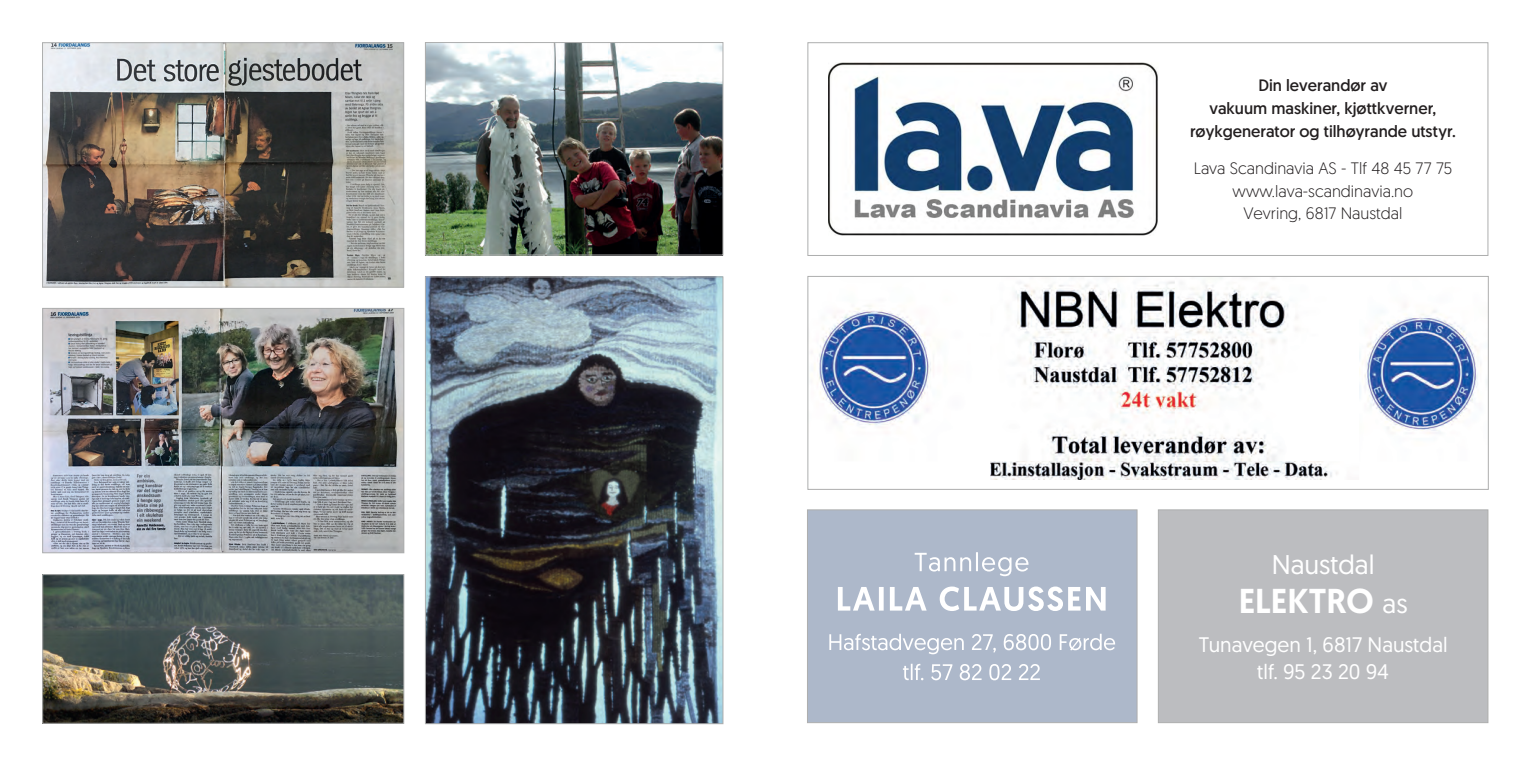
<style>
.page{position:relative;width:1531px;height:766px;background:#fff}
.page>*{position:absolute;margin:0;border:0;box-sizing:border-box;transform-origin:0 0}
.t1{font:500 34.5px "Geomanist";color:#fff}
.t2{font:27px "Geomanist";color:#fff}
.t3{font:21px "Geomanist";color:#fff}
.t4{font:16.5px/22.5px "Geomanist";color:#231f20;text-align:center}
.t5{font:300 16.5px "Geomanist";color:#231f20}
.s1{font-weight:400;font-size:27px}
</style>
<div class="page">
<div style="left:807px;top:509px;width:330px;height:213px;background:#adb8ca;border:1px solid #adaeae"></div>
<svg style="left:903px;top:663px;width:137px;height:17px"></svg>
<svg style="left:829px;top:633px;width:286px;height:21px"></svg>
<svg style="left:838px;top:586px;width:267px;height:25px"></svg>
<svg style="left:914px;top:552px;width:114px;height:24px"></svg>
<div style="left:1158px;top:509px;width:330px;height:213px;background:#bcbdc0;border:1px solid #adaeae"></div>
<img style="left:814px;top:278px;width:665px;height:202px">
<div style="left:808px;top:276px;width:680px;height:213px;border:1px solid #adaeae"></div>
<img style="left:828px;top:63px;width:330px;height:172px">
<img style="left:45px;top:310px;width:357px;height:240px">
<div style="left:43px;top:308px;width:361px;height:244px;border:1px solid #adaeae"></div>
<img style="left:44px;top:45px;width:358px;height:240px">
<div style="left:42px;top:43px;width:362px;height:244px;border:1px solid #adaeae"></div>
<img style="left:427px;top:44px;width:294px;height:209px">
<div style="left:425px;top:42px;width:298px;height:213px;border:1px solid #adaeae"></div>
<img style="left:45px;top:576px;width:357px;height:145px">
<div style="left:43px;top:574px;width:361px;height:149px;border:1px solid #adaeae"></div>
<img style="left:427px;top:279px;width:294px;height:442px">
<div style="left:425px;top:277px;width:298px;height:446px;border:1px solid #adaeae"></div>
<p class="t4" style="left:1258px;top:74px;width:131px">Din leverandør av</p>
<p class="t4" style="left:1190px;top:97px;width:267px">vakuum maskiner, kjøttkverner, røykgenerator og tilhøyrande utstyr.</p>
<p class="t5" style="left:1193px;top:158px;width:260px">Lava Scandinavia AS - Tlf 48 45 77 75</p>
<p class="t5" style="left:1232px;top:180px;width:182px">www.lava-scandinavia.no</p>
<p class="t5" style="left:1243px;top:203px;width:160px">Vevring, 6817 Naustdal</p>
<p class="t2" style="left:1272px;top:546px;width:104px">Naustdal</p>
<p class="t1" style="left:1238px;top:577px;width:170px">ELEKTRO <span class="s1">as</span></p>
<p class="t3" style="left:1198px;top:630px;width:250px">Tunavegen 1, 6817 Naustdal</p>
<p class="t3" style="left:1257px;top:657px;width:133px">tlf. 95 23 20 94</p>
</div>
